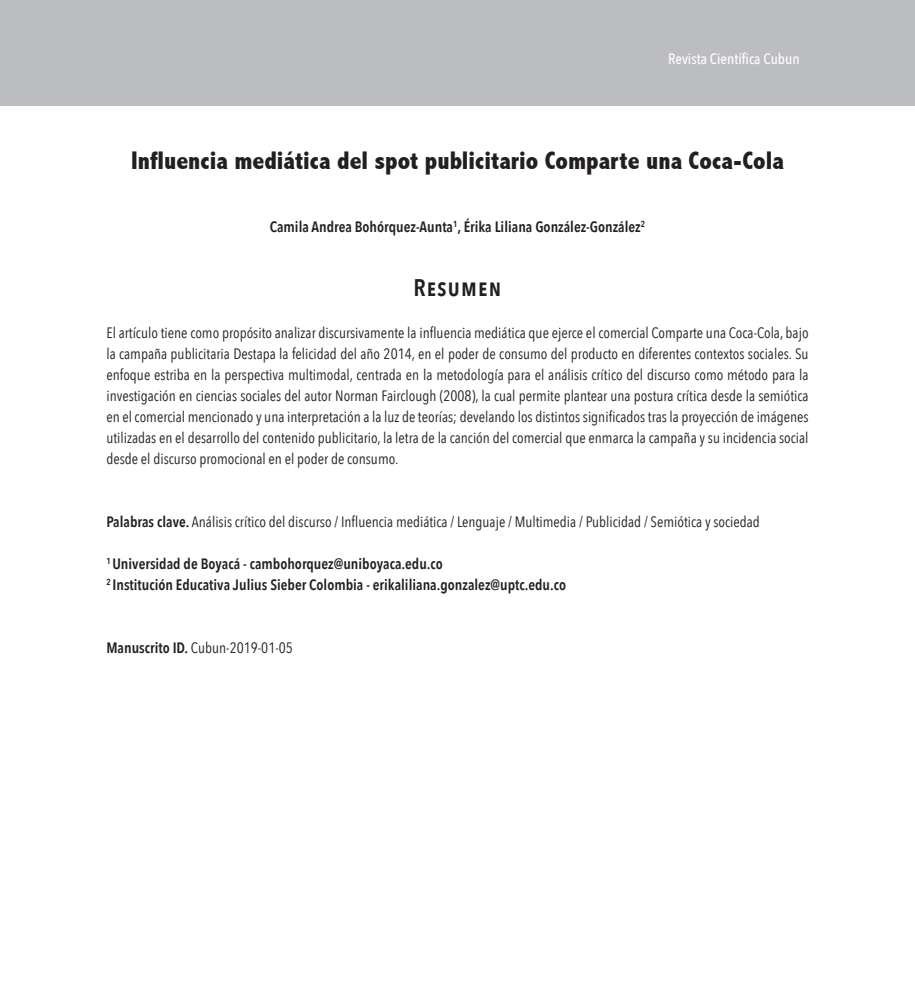
<style>
.page{position:relative;width:915px;height:1000px;background:#fff}
.page>*{position:absolute;margin:0;border:0;box-sizing:border-box;transform-origin:0 0}
.Titulo{font:800 condensed 25.5px "Abadi";color:#231f20}
.Subtitulo{font:600 24px "Avenir Next Condensed";color:#231f20}
.párrafo_resumen{font:15px/21px "Avenir Next Condensed";color:#231f20;text-align:justify}
.Autores{font:600 15px "Avenir Next Condensed";color:#231f20}
.Titulo-2{font:600 15px "Avenir Next Condensed";color:#231f20}
.Autores-2{font:15px "Avenir Next Condensed";color:#231f20}
.t1{font:500 15px "Avenir Next Condensed";color:#fff}
.s1{font-weight:600}
</style>
<div class="page">
<div style="left:0;top:0;width:914px;height:106px;background:#bcbdc0"></div>
<p class="t1" style="left:668px;top:50px;width:133px">Revista Científica Cubun</p>
<p class="Titulo" style="left:131px;top:146px;width:654px">Influencia mediática del spot publicitario Comparte una Coca-Cola</p>
<p class="Titulo-2" style="left:270px;top:214px;width:376px">Camila Andrea Bohórquez-Aunta<sup>1</sup>, Érika Liliana González-González<sup>2</sup></p>
<p class="Subtitulo" style="left:413px;top:266px;width:89px">Resumen</p>
<p class="párrafo_resumen" style="left:106px;top:321px;width:703px">El artículo tiene como propósito analizar discursivamente la influencia mediática que ejerce el comercial Comparte una Coca-Cola, bajo la campaña publicitaria Destapa la felicidad del año 2014, en el poder de consumo del producto en diferentes contextos sociales. Su enfoque estriba en la perspectiva multimodal, centrada en la metodología para el análisis crítico del discurso como método para la investigación en ciencias sociales del autor Norman Fairclough (2008), la cual permite plantear una postura crítica desde la semiótica en el comercial mencionado y una interpretación a la luz de teorías; develando los distintos significados tras la proyección de imágenes utilizadas en el desarrollo del contenido publicitario, la letra de la canción del comercial que enmarca la campaña y su incidencia social desde el discurso promocional en el poder de consumo.</p>
<p class="párrafo_resumen" style="left:106px;top:510px;width:654px"><span class="s1">Palabras clave.</span> Análisis crítico del discurso / Influencia mediática / Lenguaje / Multimedia / Publicidad / Semiótica y sociedad</p>
<p class="Autores" style="left:106px;top:550px;width:338px"><sup>1</sup> Universidad de Boyacá - cambohorquez@uniboyaca.edu.co</p>
<p class="Autores" style="left:106px;top:571px;width:461px"><sup>2</sup> Institución Educativa Julius Sieber Colombia - erikaliliana.gonzalez@uptc.edu.co</p>
<p class="Autores-2" style="left:106px;top:634px;width:188px"><span class="s1">Manuscrito ID.</span> Cubun-2019-01-05</p>
</div>
